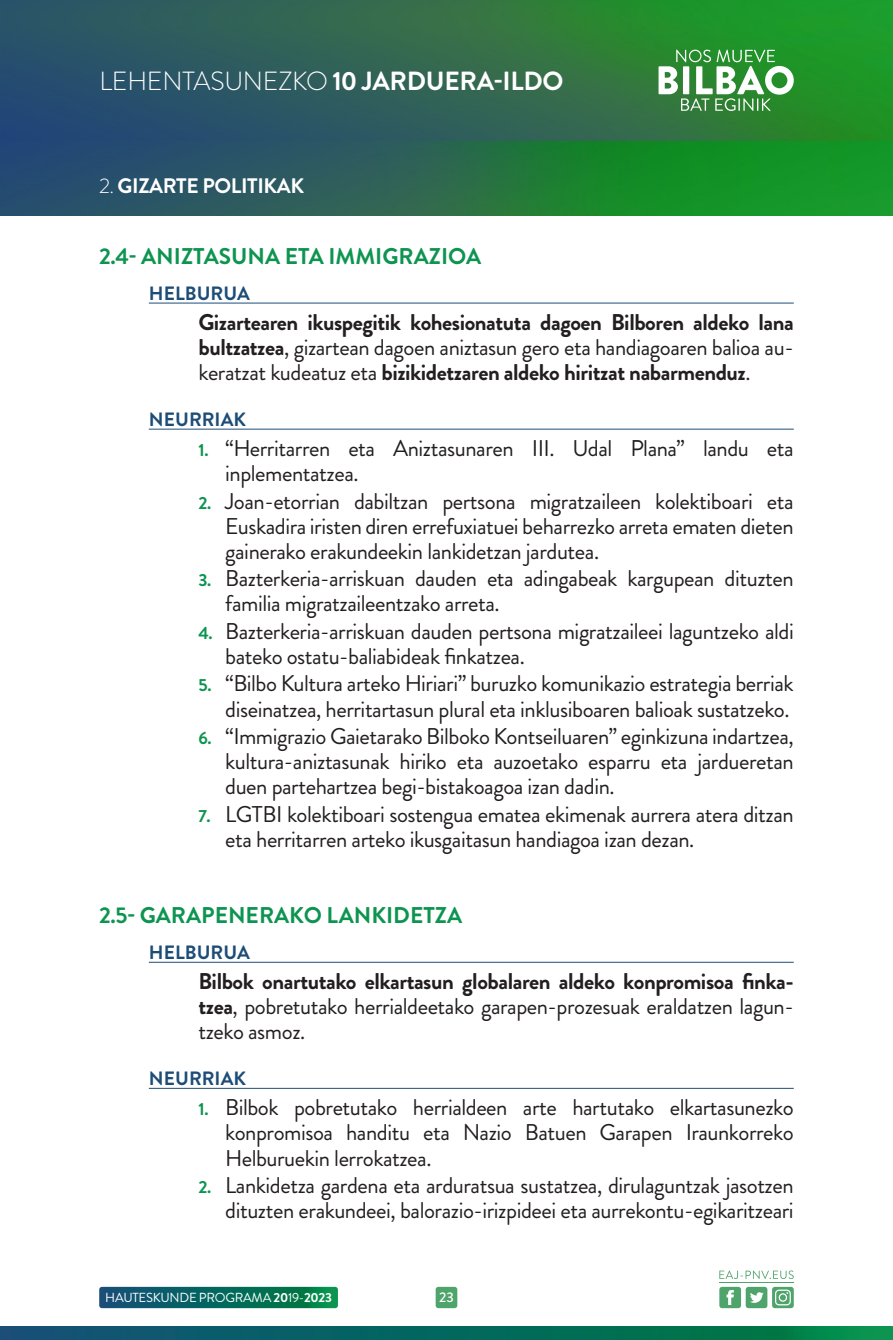
<style>
.page{position:relative;width:893px;height:1340px;background:#fff}
.page>*{position:absolute;margin:0;border:0;box-sizing:border-box;transform-origin:0 0}
.t1{font:700 26.25px "Brandon Grotesque";letter-spacing:-.01em;color:#fff}
.t2{font:22.75px/25px "Brandon Grotesque";letter-spacing:-.02em;color:#231f20}
.t3{font:700 22.75px/25px "Brandon Grotesque";letter-spacing:-.02em;color:#231f20;text-align:justify}
.t4{font:700 22.75px "Brandon Grotesque";color:#0d9450}
.t5{font:700 21px "Brandon Grotesque";letter-spacing:-.02em;color:#fff}
.t6{font:700 19.25px "Brandon Grotesque";color:#1d4d77}
.t7{font:500 14px "Brandon Grotesque";color:#fff}
.t8{font:13.12px "Brandon Grotesque";letter-spacing:-.02em;color:#fff}
.s1{font-weight:300}
.s2{font-weight:400}
.s3{font-weight:700;font-size:17.5px;color:#0d9450}
.s4{font-weight:700}
</style>
<div class="page">
<img style="left:0;top:0;width:893px;height:216px">
<svg style="left:658px;top:50px;width:136px;height:61px"></svg>
<svg style="left:99px;top:1286px;width:239px;height:22px;background:#197469"></svg>
<svg style="left:105px;top:1292px;width:227px;height:10px;background:#06685d"></svg>
<svg style="left:719px;top:1286px;width:75px;height:22px"></svg>
<svg style="left:719px;top:1270px;width:75px;height:8px"></svg>
<hr style="left:719px;top:1282px;width:75px;height:1px;background:#4fa46b">
<div style="left:436px;top:1286px;width:21px;height:22px;background:#4fa46b;border-radius:3px"></div>
<svg style="left:0;top:1326px;width:893px;height:13px;background:#06685d"></svg>
<hr style="left:149px;top:302px;width:645px;height:1px;background:#1d4d77">
<hr style="left:149px;top:429px;width:645px;height:1px;background:#1d4d77">
<hr style="left:149px;top:961px;width:645px;height:1px;background:#1d4d77">
<hr style="left:149px;top:1087px;width:645px;height:1px;background:#1d4d77">
<p class="t1" style="left:99px;top:63px;width:466px"><span class="s1">LEHENTASUNEZKO</span> 10 JARDUERA-ILDO</p>
<p class="t5" style="left:99px;top:171px;width:206px"><span class="s1">2.</span> GIZARTE POLITIKAK</p>
<p class="t4" style="left:99px;top:240px;width:384px">2.4- ANIZTASUNA ETA IMMIGRAZIOA</p>
<p class="t6" style="left:149px;top:280px;width:102px">HELBURUA</p>
<p class="t3" style="left:198px;top:310px;width:597px">Gizartearen ikuspegitik kohesionatuta dagoen Bilboren aldeko lana bultzatzea<span class="s2">, gizartean dagoen aniztasun gero eta handiagoaren balioa au&shy;keratzat kudeatuz eta</span> bizikidetzaren aldeko hiritzat nabarmenduz<span class="s2">.</span></p>
<p class="t6" style="left:149px;top:406px;width:99px">NEURRIAK</p>
<p class="t2" style="left:225px;top:436px;width:570px;text-indent:-27px"><span class="s3">1.</span> “Herritarren eta Aniztasunaren III. Udal Plana” landu eta inplementatzea.</p>
<p class="t2" style="left:225px;top:489px;width:570px;text-align:justify;text-indent:-27px"><span class="s3">2.</span> Joan-etorrian dabiltzan pertsona migratzaileen kolektiboari eta Euskadira iristen diren errefuxiatuei beharrezko arreta ematen dieten gainerako erakundeekin lankidetzan jardutea.</p>
<p class="t2" style="left:225px;top:566px;width:570px;text-indent:-27px"><span class="s3">3.</span> Bazterkeria-arriskuan dauden eta adingabeak kargupean dituzten familia migratzaileentzako arreta.</p>
<p class="t2" style="left:225px;top:619px;width:570px;text-indent:-27px"><span class="s3">4.</span> Bazterkeria-arriskuan dauden pertsona migratzaileei laguntzeko aldi bateko ostatu-baliabideak finkatzea.</p>
<p class="t2" style="left:198px;top:671px;width:597px;text-align:right"><span class="s3">5.</span> “Bilbo Kultura arteko Hiriari” buruzko komunikazio estrategia berriak diseinatzea, herritartasun plural eta inklusiboaren balioak sustatzeko.</p>
<p class="t2" style="left:225px;top:724px;width:570px;text-align:justify;text-indent:-27px"><span class="s3">6.</span> “Immigrazio Gaietarako Bilboko Kontseiluaren” eginkizuna indartzea, kultura-aniztasunak hiriko eta auzoetako esparru eta jardueretan duen partehartzea begi-bistakoagoa izan dadin.</p>
<p class="t2" style="left:225px;top:801px;width:570px;text-indent:-27px"><span class="s3">7.</span> LGTBI kolektiboari sostengua ematea ekimenak aurrera atera ditzan eta herritarren arteko ikusgaitasun handiagoa izan dezan.</p>
<p class="t4" style="left:99px;top:899px;width:364px">2.5- GARAPENERAKO LANKIDETZA</p>
<p class="t6" style="left:149px;top:939px;width:102px">HELBURUA</p>
<p class="t2" style="left:198px;top:969px;width:597px;text-align:justify"><span class="s4">Bilbok onartutako elkartasun globalaren aldeko konpromisoa finka&shy;tzea</span>, pobretutako herrialdeetako garapen-prozesuak eraldatzen lagun&shy;tzeko asmoz.</p>
<p class="t6" style="left:149px;top:1065px;width:99px">NEURRIAK</p>
<p class="t2" style="left:225px;top:1095px;width:570px;text-align:justify;text-indent:-27px"><span class="s3">1.</span> Bilbok pobretutako herrialdeen arte hartutako elkartasunezko konpromisoa handitu eta Nazio Batuen Garapen Iraunkorreko Helburuekin lerrokatzea.</p>
<p class="t2" style="left:198px;top:1172px;width:597px;text-align:right"><span class="s3">2.</span> Lankidetza gardena eta arduratsua sustatzea, dirulaguntzak jasotzen dituzten erakundeei, balorazio-irizpideei eta aurrekontu-egikaritzeari</p>
<p class="t8" style="left:105px;top:1288px;width:228px">HAUTESKUNDE PROGRAMA <span class="s4">20</span>19-<span class="s4">2023</span></p>
<p class="t7" style="left:439px;top:1287px;width:16px">23</p>
</div>
